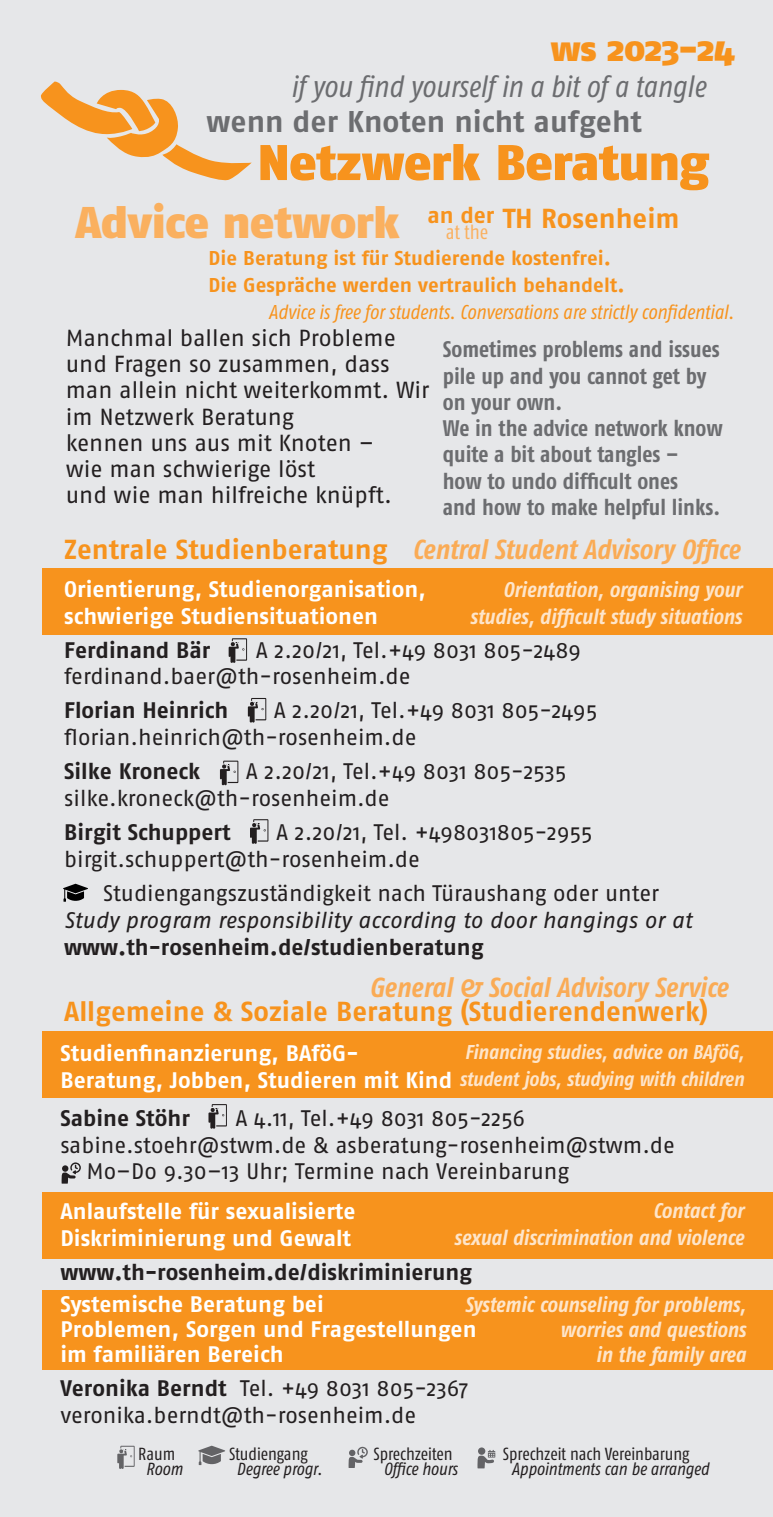
<style>
.page{position:relative;width:773px;height:1517px;background:#fff}
.page>*{position:absolute;margin:0;border:0;box-sizing:border-box;transform-origin:0 0}
.t1{font:900 50px "Fago No";letter-spacing:-.02em;color:#f7931d}
.t2{font:900 44.25px "Fago No";letter-spacing:-.02em;color:#fab05f}
.t3{font:900 35px "Fago No";letter-spacing:-.01em;color:#f7931d}
.t4{font:italic 30px "Fago Co";color:#6c6d70}
.t5{font:700 30px "Fago No";color:#6c6d70}
.t6{font:italic 700 27.5px "Fago Co";color:#faab55}
.t7{font:700 27.5px "Fago No";color:#f7931d}
.t8{font:23.25px/26.2px "Fago No";letter-spacing:-.005em;color:#231f20}
.t9{font:22.5px/26.8px "Fago No";letter-spacing:-.005em;color:#231f20}
.t10{font:700 22.5px/26.8px "Fago No";color:#fff}
.t11{font:700 22.5px/26.2px "Fago Co";color:#6c6d70}
.t12{font:700 22.5px "Fago No";color:#231f20}
.t13{font:italic 22.5px "Fago No";color:#231f20}
.t14{font:700 22.5px "Fago No";color:#f7931d}
.t15{font:italic 700 21.25px/27px "Fago Co";color:#fee5ca;text-align:right}
.t16{font:700 20px/27px "Fago No";color:#f7931d}
.t17{font:italic 700 20px/27px "Fago Co";letter-spacing:-.005em;color:#fee5ca}
.t18{font:italic 20px "Fago Co";color:#f7931d}
.t19{font:17.5px "Fago Co";letter-spacing:-.005em;color:#231f20}
.t20{font:italic 17.5px "Fago Co";color:#231f20}
.s1{font-family:"Fago No";font-style:normal;color:#f7931d}
.s2{font-weight:700}
</style>
<div class="page">
<div style="left:0;top:0;width:772px;height:1517px;background:#e6e7e9"></div>
<svg style="left:477px;top:1449px;width:18px;height:19px"></svg>
<svg style="left:117px;top:1445px;width:18px;height:24px"></svg>
<svg style="left:198px;top:1445px;width:27px;height:20px"></svg>
<svg style="left:348px;top:1446px;width:20px;height:22px"></svg>
<div style="left:349px;top:1449px;width:6px;height:7px;background:#636366;border-radius:50%"></div>
<svg style="left:41px;top:81px;width:211px;height:100px"></svg>
<div style="left:43px;top:568px;width:729px;height:67px;background:#f7931d"></div>
<div style="left:43px;top:1031px;width:729px;height:66px;background:#f7931d"></div>
<div style="left:43px;top:1192px;width:729px;height:66px;background:#f7931d"></div>
<div style="left:43px;top:1290px;width:729px;height:79px;background:#f7931d"></div>
<svg style="left:228px;top:638px;width:19px;height:25px"></svg>
<svg style="left:248px;top:698px;width:18px;height:25px"></svg>
<svg style="left:220px;top:760px;width:18px;height:25px"></svg>
<svg style="left:250px;top:819px;width:18px;height:25px"></svg>
<svg style="left:208px;top:1104px;width:19px;height:25px"></svg>
<svg style="left:63px;top:883px;width:25px;height:18px"></svg>
<svg style="left:61px;top:1162px;width:20px;height:21px"></svg>
<h3 class="t3" style="left:550px;top:27px;width:186px">ws 2023-24</h3>
<h3 class="t4" style="left:291px;top:70px;width:416px">if you find yourself in a bit of a tangle</h3>
<h3 class="t5" style="left:206px;top:104px;width:437px">wenn der Knoten nicht aufgeht</h3>
<h1 class="t1" style="left:257px;top:132px;width:453px">Netzwerk Beratung</h1>
<h2 class="t2" style="left:75px;top:196px;width:326px">Advice network</h2>
<p class="t14" style="left:427px;top:201px;width:69px">an der</p>
<p class="t7" style="left:446px;top:202px;width:235px"><sub>at</sub> <sub>the</sub> TH Rosenheim</p>
<p class="t16" style="left:208px;top:244px;width:417px">Die Beratung ist für Studierende kostenfrei.<br>Die Gespräche werden vertraulich behandelt.</p>
<p class="t18" style="left:268px;top:300px;width:467px">Advice is free for students. Conversations are strictly confidential.</p>
<p class="t11" style="left:442px;top:336px;width:281px">Sometimes problems and issues pile up and you cannot get by on your own.<br>We in the advice network know quite a bit about tangles – how to undo difficult ones<br>and how to make helpful links.</p>
<p class="t8" style="left:66px;top:324px;width:365px">Manchmal ballen sich Probleme und Fragen so zusammen, dass man allein nicht weiterkommt. Wir im Netzwerk Beratung<br>kennen uns aus mit Knoten –<br>wie man schwierige löst<br>und wie man hilfreiche knüpft.</p>
<p class="t6" style="left:64px;top:533px;width:677px"><span class="s1">Zentrale Studienberatung</span> Central Student Advisory Office</p>
<p class="t10" style="left:64px;top:575px;width:363px">Orientierung, Studienorganisation, schwierige Studiensituationen</p>
<p class="t12" style="left:64px;top:636px;width:148px">Ferdinand Bär</p>
<p class="t15" style="left:470px;top:575px;width:273px">Orientation, organising your studies, difficult study situations</p>
<p class="t9" style="left:64px;top:636px;width:518px;text-indent:191px">A 2.20/21, Tel. +49 8031 805-2489 ferdinand.baer@th-rosenheim.de</p>
<p class="t12" style="left:64px;top:697px;width:166px">Florian Heinrich</p>
<p class="t9" style="left:64px;top:697px;width:535px;text-indent:209px">A 2.20/21, Tel. +49 8031 805-2495 florian.heinrich@th-rosenheim.de</p>
<p class="t12" style="left:64px;top:758px;width:137px">Silke Kroneck</p>
<p class="t9" style="left:64px;top:758px;width:504px;text-indent:181px">A 2.20/21, Tel. +49 8031 805-2535 silke.kroneck@th-rosenheim.de</p>
<p class="t12" style="left:64px;top:819px;width:168px">Birgit Schuppert</p>
<p class="t9" style="left:64px;top:818px;width:530px;text-indent:212px">A 2.20/21, Tel. +498031805-2955 birgit.schuppert@th-rosenheim.de</p>
<p class="t9" style="left:103px;top:879px;width:557px">Studiengangszuständigkeit nach Türaushang oder unter</p>
<p class="t13" style="left:64px;top:907px;width:629px">Study program responsibility according to door hangings or at</p>
<p class="t12" style="left:64px;top:933px;width:421px">www.th-rosenheim.de/studienberatung</p>
<p class="t6" style="left:369px;top:971px;width:360px">General &amp; Social Advisory Service</p>
<p class="t7" style="left:64px;top:995px;width:645px">Allgemeine &amp; Soziale Beratung (Studierendenwerk)</p>
<p class="t10" style="left:60px;top:1039px;width:393px">Studienfinanzierung, BAföG-<br>Beratung, Jobben, Studieren mit Kind</p>
<p class="t17" style="left:459px;top:1038px;width:286px">Financing studies, advice on BAföG, student jobs, studying with children</p>
<p class="t12" style="left:60px;top:1104px;width:131px">Sabine Stöhr</p>
<p class="t9" style="left:235px;top:1104px;width:291px">A 4.11, Tel. +49 8031 805-2256</p>
<p class="t9" style="left:60px;top:1131px;width:616px">sabine.stoehr@stwm.de &amp; asberatung-rosenheim@stwm.de</p>
<p class="t9" style="left:87px;top:1158px;width:484px">Mo–Do 9.30–13 Uhr; Termine nach Vereinbarung</p>
<p class="t10" style="left:60px;top:1197px;width:296px">Anlaufstelle für sexualisierte<br>Diskriminierung und Gewalt</p>
<p class="t12" style="left:60px;top:1258px;width:413px">www.th-rosenheim.de/diskriminierung</p>
<p class="t10" style="left:60px;top:1291px;width:417px;line-height:25px">Systemische Beratung bei<br>Problemen, Sorgen und Fragestellungen im familiären Bereich</p>
<p class="t9" style="left:60px;top:1374px;width:409px"><span class="s2">Veronika Berndt</span> Tel. +49 8031 805-2367 veronika.berndt@th-rosenheim.de</p>
<p class="t15" style="left:454px;top:1197px;width:291px">Contact for<br>sexual discrimination and violence</p>
<p class="t15" style="left:465px;top:1292px;width:282px;line-height:25px">Systemic counseling for problems, worries and questions<br>in the family area</p>
<p class="t19" style="left:138px;top:1444px;width:38px">Raum</p>
<p class="t19" style="left:229px;top:1444px;width:80px">Studiengang</p>
<p class="t19" style="left:373px;top:1444px;width:81px">Sprechzeiten</p>
<p class="t19" style="left:502px;top:1444px;width:188px">Sprechzeit nach Vereinbarung</p>
<p class="t20" style="left:146px;top:1459px;width:38px">Room</p>
<p class="t20" style="left:236px;top:1459px;width:87px">Degree progr.</p>
<p class="t20" style="left:383px;top:1459px;width:75px">Office hours</p>
<p class="t20" style="left:511px;top:1459px;width:199px">Appointments can be arranged</p>
</div>
